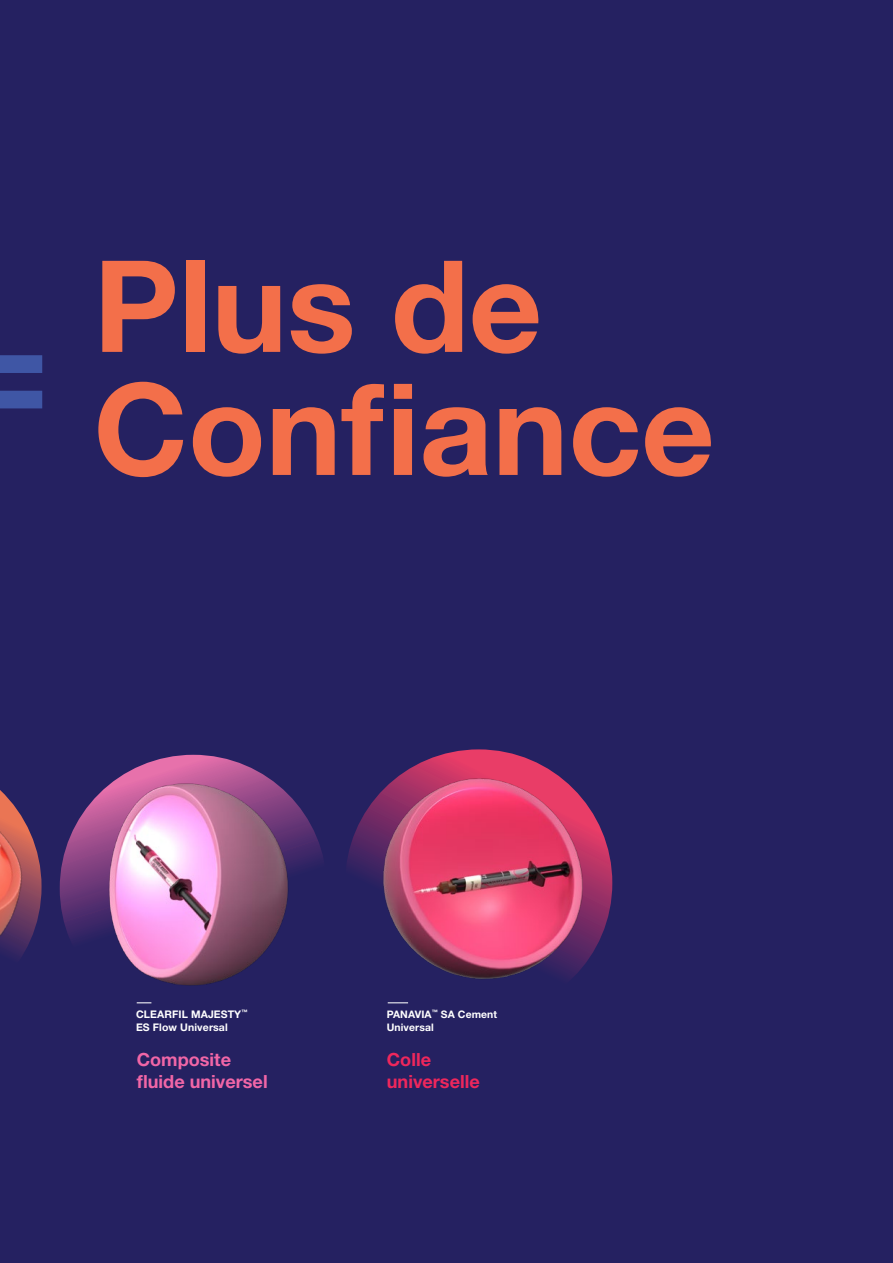
<style>
.page{position:relative;width:893px;height:1263px;background:#252161}
.page>*{position:absolute;margin:0;border:0;box-sizing:border-box;transform-origin:0 0}
.t1{font:700 165.75px "Helvetica Neue LT Std";color:#3f56a5}
.t2{font:700 127.5px/123px "Helvetica Neue LT Std";color:#f36f4a}
.t3{font:700 18.15px/21.8px "Helvetica Neue LT Std";color:#f166a7}
.t4{font:700 18.15px/21.8px "Helvetica Neue LT Std";color:#ee275c}
.t5{font:700 10.5px/13.5px "Helvetica Neue LT Std";letter-spacing:.01em;color:#fff}
.t6{font:700 10.35px/12.9px "Helvetica Neue LT Std";letter-spacing:.01em;color:#fff}
</style>
<div class="page">
<svg style="left:60px;top:755px;width:267px;height:267px"></svg>
<svg style="left:345px;top:749px;width:267px;height:268px"></svg>
<img style="left:379px;top:772px;width:219px;height:219px">
<img style="left:0;top:790px;width:42px;height:167px">
<img style="left:81px;top:778px;width:237px;height:214px">
<svg style="left:137px;top:1002px;width:14px;height:1px"></svg>
<svg style="left:388px;top:1002px;width:20px;height:1px"></svg>
<h1 class="t1" style="left:-49px;top:262px;width:101px">=</h1>
<h2 class="t2" style="left:94px;top:242px;width:623px">Plus de<br>Confiance</h2>
<p class="t5" style="left:136px;top:1007px;width:113px">CLEARFIL MAJESTY<sup>™<br></sup>ES Flow Universal</p>
<p class="t6" style="left:387px;top:1007px;width:112px">PANAVIA<sup>™</sup> SA Cement<br>Universal</p>
<h3 class="t3" style="left:137px;top:1048px;width:133px">Composite fluide universel</h3>
<h3 class="t4" style="left:387px;top:1048px;width:95px">Colle universelle</h3>
</div>
